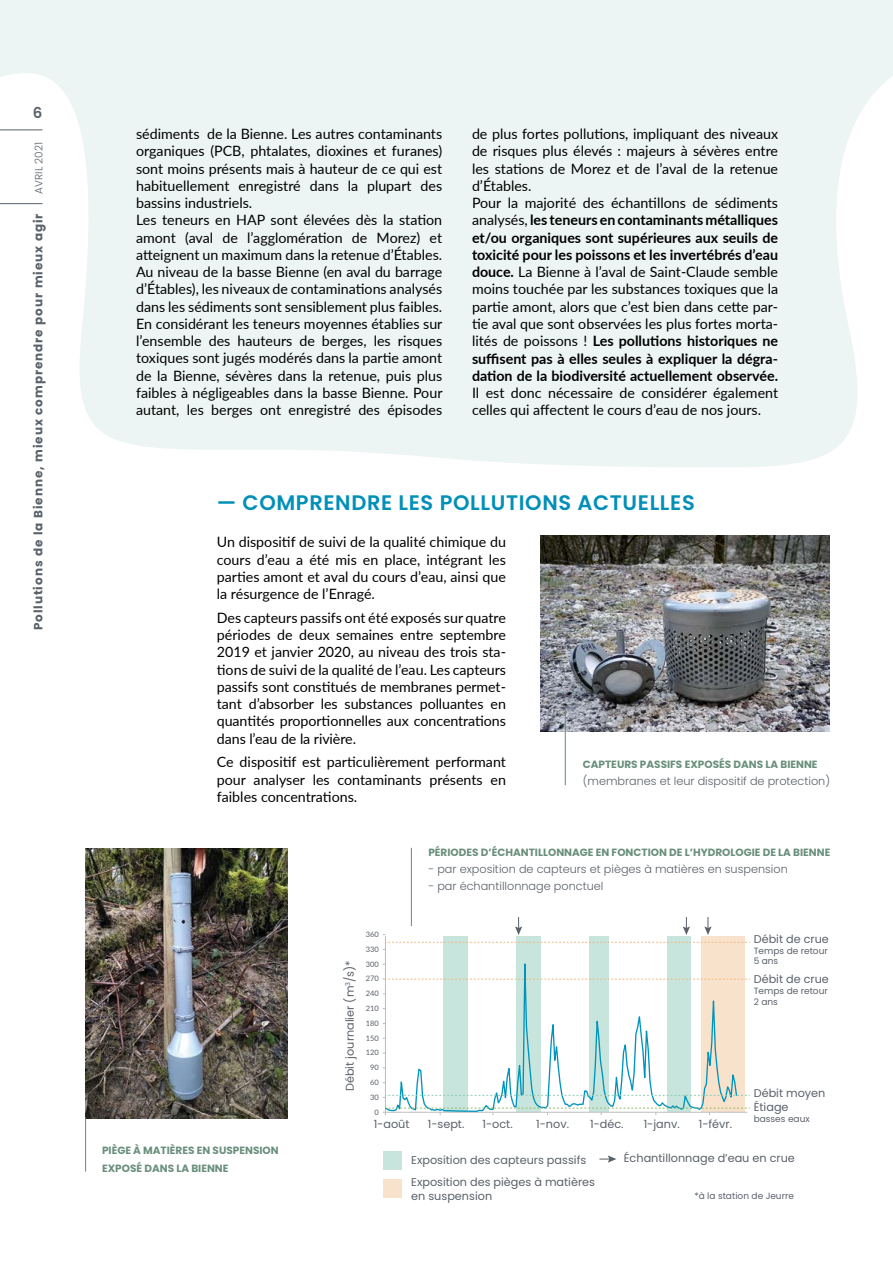
<style>
.page{position:relative;width:893px;height:1263px;background:#fff}
.page>*{position:absolute;margin:0;border:0;box-sizing:border-box;transform-origin:0 0}
.t1{font:600 21px "Poppins";letter-spacing:.03em;color:#008fb9}
.t2{font:600 15px "Poppins";color:#596169}
.t3{font:14.25px/17.2px "Lato";color:#000}
.t4{font:700 12px "Poppins";letter-spacing:.08em;color:#596169}
.t5{font:11.25px/21.6px "Poppins";color:#5a616a}
.t6{font:300 11.25px "Poppins";color:#596169}
.t7{font:700 10.5px/17.2px "Poppins";color:#6a8f7d}
.t8{font:300 10.5px "Poppins";letter-spacing:.01em;color:#596169}
.t9{font:9px/10.8px "Poppins";color:#5a616a}
.t10{font:7.5px "Lato";color:#5a616a}
.s1{font-weight:700}
</style>
<div class="page">
<svg style="left:0;top:0;width:893px;height:467px;background:#eef6f4"></svg>
<div style="left:701px;top:936px;width:43px;height:175px;background:#f9e2cb"></div>
<svg style="left:515px;top:917px;width:7px;height:13px"></svg>
<svg style="left:683px;top:917px;width:7px;height:13px"></svg>
<svg style="left:704px;top:917px;width:8px;height:13px"></svg>
<svg style="left:599px;top:1155px;width:17px;height:8px"></svg>
<svg style="left:383px;top:979px;width:367px;height:1px"></svg>
<svg style="left:385px;top:930px;width:353px;height:177px"></svg>
<svg style="left:383px;top:1095px;width:367px;height:3px"></svg>
<svg style="left:383px;top:1107px;width:367px;height:8px"></svg>
<div style="left:383px;top:1151px;width:18px;height:19px;background:#c7e5dc"></div>
<div style="left:383px;top:1179px;width:18px;height:18px;background:#f9e2cb"></div>
<hr style="left:411px;top:848px;width:1px;height:78px;background:#6a8f7d">
<img style="left:540px;top:536px;width:289px;height:195px">
<hr style="left:565px;top:707px;width:1px;height:78px;background:#6a8f7d">
<hr style="left:85px;top:1093px;width:1px;height:78px;background:#6a8f7d">
<img style="left:85px;top:849px;width:202px;height:269px">
<hr style="left:0;top:203px;width:43px;height:1px;background:#596169">
<hr style="left:0;top:130px;width:43px;height:1px;background:#596169">
<p class="t2" style="left:33px;top:104px;width:11px">6</p>
<p class="t8" style="left:33px;top:194px;width:54px;rotate:-90deg">AVRIL 2021</p>
<p class="t4" style="left:31px;top:630px;width:418px;rotate:-90deg">Pollutions de la Bienne, mieux comprendre pour mieux agir</p>
<p class="t3" style="left:136px;top:125px;width:308px">sédiments de la Bienne. Les autres contaminants organiques (PCB, phtalates, dioxines et furanes) sont moins présents mais à hauteur de ce qui est habituellement enregistré dans la plupart des bassins industriels.<br>Les teneurs en HAP sont élevées dès la station amont (aval de l’agglomération de Morez) et atteignent un maximum dans la retenue d’Étables.<br>Au niveau de la basse Bienne (en aval du barrage d’Étables), les niveaux de contaminations analysés dans les sédiments sont sensiblement plus faibles.<br>En considérant les teneurs moyennes établies sur l’ensemble des hauteurs de berges, les risques toxiques sont jugés modérés dans la partie amont de la Bienne, sévères dans la retenue, puis plus faibles à négligeables dans la basse Bienne. Pour autant, les berges ont enregistré des épisodes</p>
<p class="t3" style="left:472px;top:125px;width:308px">de plus fortes pollutions, impliquant des niveaux de risques plus élevés : majeurs à sévères entre les stations de Morez et de l’aval de la retenue d’Étables.<br>Pour la majorité des échantillons de sédiments analysés, <span class="s1">les teneurs en contaminants métalliques et/ou organiques sont supérieures aux seuils de toxicité pour les poissons et les invertébrés d’eau douce.</span> La Bienne à l’aval de Saint-Claude semble moins touchée par les substances toxiques que la partie amont, alors que c’est bien dans cette par&shy;tie aval que sont observées les plus fortes morta&shy;lités de poissons ! <span class="s1">Les pollutions historiques ne suffisent pas à elles seules à expliquer la dégra&shy;dation de la biodiversité actuellement observée.</span></p>
<p class="t3" style="left:472px;top:384px;width:308px">Il est donc nécessaire de considérer également celles qui affectent le cours d’eau de nos jours.</p>
<h1 class="t1" style="left:217px;top:491px;width:479px">— COMPRENDRE LES POLLUTIONS ACTUELLES</h1>
<p class="t3" style="left:217px;top:533px;width:291px;text-align:justify">Un dispositif de suivi de la qualité chimique du cours d’eau a été mis en place, intégrant les parties amont et aval du cours d’eau, ainsi que la résurgence de l’Enragé.</p>
<p class="t3" style="left:217px;top:608px;width:291px;text-align:justify">Des capteurs passifs ont été exposés sur quatre périodes de deux semaines entre septembre 2019 et janvier 2020, au niveau des trois sta&shy;tions de suivi de la qualité de l’eau. Les capteurs passifs sont constitués de membranes permet&shy;tant d’absorber les substances polluantes en quantités proportionnelles aux concentrations dans l’eau de la rivière.</p>
<p class="t3" style="left:217px;top:753px;width:291px;text-align:justify">Ce dispositif est particulièrement performant pour analyser les contaminants présents en faibles concentrations.</p>
<p class="t7" style="left:583px;top:756px;width:236px">CAPTEURS PASSIFS EXPOSÉS DANS LA BIENNE</p>
<p class="t6" style="left:583px;top:775px;width:249px">(membranes et leur dispositif de protection)</p>
<p class="t7" style="left:102px;top:1142px;width:178px">PIÈGE À MATIÈRES EN SUSPENSION<br>EXPOSÉ DANS LA BIENNE</p>
<p class="t7" style="left:428px;top:843px;width:403px">PÉRIODES D’ÉCHANTILLONNAGE EN FONCTION DE L’HYDROLOGIE DE LA BIENNE</p>
<p class="t6" style="left:428px;top:862px;width:361px">- par exposition de capteurs et pièges à matières en suspension</p>
<p class="t6" style="left:428px;top:880px;width:176px">- par échantillonnage ponctuel</p>
<p class="t5" style="left:339px;top:1091px;width:132px;rotate:-90deg">Débit journalier (m<sup>3</sup>/s)*</p>
<p class="t10" style="left:366px;top:929px;width:15px">360</p>
<p class="t10" style="left:366px;top:944px;width:15px">330</p>
<p class="t10" style="left:366px;top:958px;width:15px">300</p>
<p class="t10" style="left:366px;top:973px;width:15px">270</p>
<p class="t10" style="left:366px;top:988px;width:15px">240</p>
<p class="t10" style="left:366px;top:1003px;width:15px">210</p>
<p class="t10" style="left:366px;top:1018px;width:15px">180</p>
<p class="t10" style="left:366px;top:1032px;width:15px">150</p>
<p class="t10" style="left:366px;top:1047px;width:15px">120</p>
<p class="t10" style="left:370px;top:1062px;width:10px">90</p>
<p class="t10" style="left:370px;top:1077px;width:10px">60</p>
<p class="t10" style="left:370px;top:1092px;width:10px">30</p>
<p class="t10" style="left:374px;top:1106px;width:6px">0</p>
<p class="t5" style="left:374px;top:1113px;width:37px">1-août</p>
<p class="t5" style="left:428px;top:1113px;width:38px">1-sept.</p>
<p class="t5" style="left:482px;top:1113px;width:32px">1-oct.</p>
<p class="t5" style="left:536px;top:1113px;width:34px">1-nov.</p>
<p class="t5" style="left:590px;top:1113px;width:35px">1-déc.</p>
<p class="t5" style="left:644px;top:1113px;width:38px">1-janv.</p>
<p class="t5" style="left:699px;top:1113px;width:35px">1-févr.</p>
<p class="t5" style="left:754px;top:928px;width:77px">Débit de crue</p>
<p class="t9" style="left:754px;top:945px;width:76px">Temps de retour<br>5 ans</p>
<p class="t5" style="left:754px;top:968px;width:77px">Débit de crue</p>
<p class="t9" style="left:754px;top:985px;width:76px">Temps de retour<br>2 ans</p>
<p class="t5" style="left:754px;top:1083px;width:73px">Débit moyen</p>
<p class="t5" style="left:754px;top:1096px;width:36px">Étiage</p>
<p class="t9" style="left:754px;top:1113px;width:57px">basses eaux</p>
<p class="t5" style="left:411px;top:1150px;width:185px">Exposition des capteurs passifs<br>Exposition des pièges à matières</p>
<p class="t5" style="left:411px;top:1185px;width:82px">en suspension</p>
<p class="t5" style="left:624px;top:1147px;width:173px">Échantillonnage d’eau en crue</p>
<p class="t9" style="left:694px;top:1191px;width:101px">*à la station de Jeurre</p>
</div>
